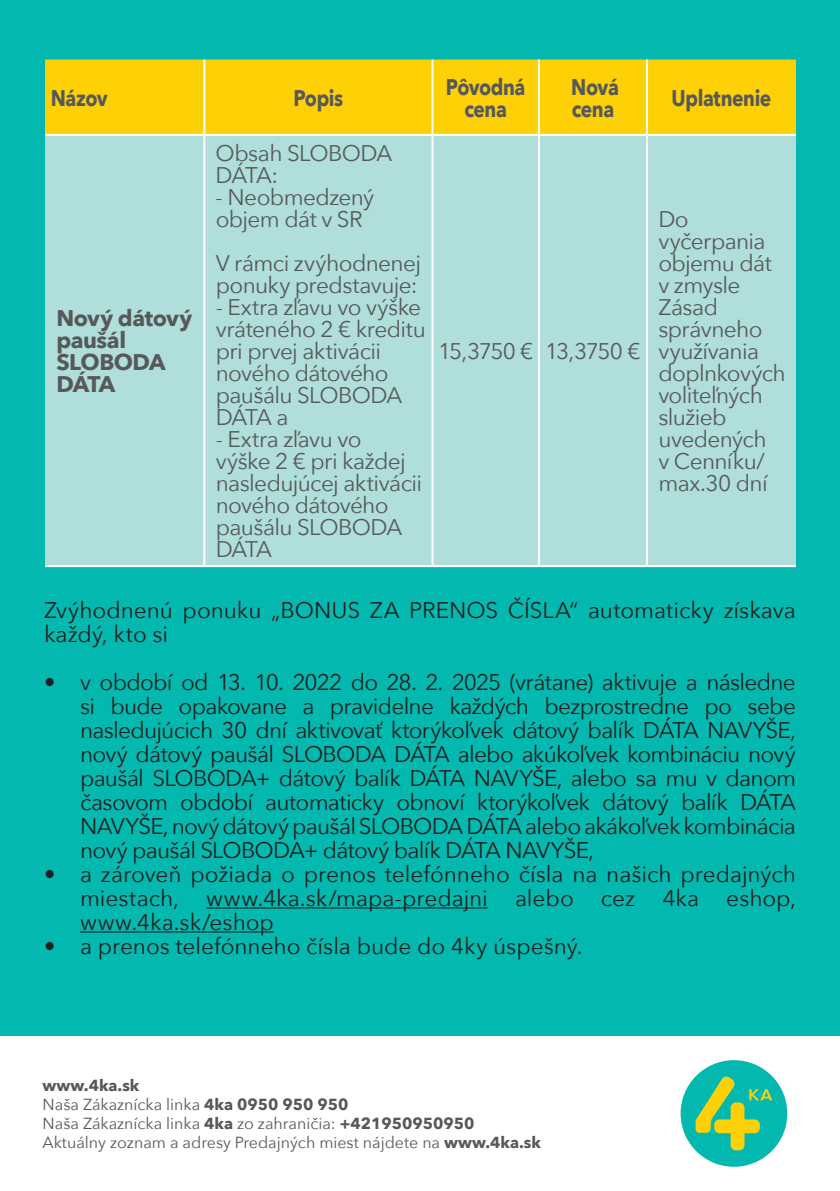
<style>
.page{position:relative;width:840px;height:1191px;background:#fff}
.page>*{position:absolute;margin:0;border:0;box-sizing:border-box;transform-origin:0 0}
.t1{font:22.6px/24px "Avenir Next";color:#231f20;text-align:justify}
.t2{font:22.6px/22px "Avenir Next";letter-spacing:-.03em;color:#57585a}
.t3{font:700 22.6px/22px "Avenir Next";letter-spacing:-.02em;color:#57585a;text-align:center;scale:.85 1}
.t4{font:700 22.6px/22px "Avenir Next";letter-spacing:-.02em;color:#57585a}
.t5{font:22.6px "Avenir Next";letter-spacing:-.065em;color:#57585a}
.t6{font:16px/19.2px "Avenir Next";color:#57585a}
.s1{font-weight:700}
</style>
<div class="page">
<div style="left:0;top:0;width:839px;height:1191px;background:#03b9af"></div>
<div style="left:0;top:1036px;width:839px;height:155px;background:#fff"></div>
<div style="left:45px;top:60px;width:750px;height:74px;background:#fed006"></div>
<div style="left:45px;top:136px;width:750px;height:429px;background:#afdedb"></div>
<hr style="left:203px;top:60px;width:2px;height:74px;background:#fff">
<hr style="left:431px;top:60px;width:2px;height:74px;background:#fff">
<hr style="left:537px;top:60px;width:2px;height:74px;background:#fff">
<hr style="left:645px;top:60px;width:2px;height:74px;background:#fff">
<hr style="left:45px;top:134px;width:159px;height:2px;background:#fff">
<hr style="left:204px;top:134px;width:228px;height:2px;background:#fff">
<hr style="left:203px;top:136px;width:2px;height:429px;background:#fff">
<hr style="left:432px;top:134px;width:106px;height:2px;background:#fff">
<hr style="left:431px;top:136px;width:2px;height:429px;background:#fff">
<hr style="left:538px;top:134px;width:108px;height:2px;background:#fff">
<hr style="left:537px;top:136px;width:2px;height:429px;background:#fff">
<hr style="left:646px;top:134px;width:149px;height:2px;background:#fff">
<hr style="left:645px;top:136px;width:2px;height:429px;background:#fff">
<hr style="left:45px;top:565px;width:159px;height:2px;background:#fff">
<hr style="left:204px;top:565px;width:228px;height:2px;background:#fff">
<hr style="left:432px;top:565px;width:106px;height:2px;background:#fff">
<hr style="left:538px;top:565px;width:108px;height:2px;background:#fff">
<hr style="left:646px;top:565px;width:149px;height:2px;background:#fff">
<svg style="left:680px;top:1060px;width:106px;height:106px"></svg>
<hr style="left:206px;top:907px;width:281px;height:1px;background:#231f20">
<hr style="left:80px;top:931px;width:194px;height:1px;background:#231f20">
<p class="t3" style="left:51px;top:86px;width:69px">Názov</p>
<p class="t3" style="left:293px;top:86px;width:60px">Popis</p>
<p class="t3" style="left:445px;top:75px;width:95px">Pôvodná cena</p>
<p class="t3" style="left:571px;top:75px;width:58px;text-align:left">Nová cena</p>
<p class="t3" style="left:671px;top:86px;width:119px">Uplatnenie</p>
<p class="t4" style="left:56px;top:307px;width:137px">Nový dátový paušál<br>SLOBODA<br>DÁTA</p>
<p class="t2" style="left:215px;top:141px;width:178px">Obsah SLOBODA<br>DÁTA:</p>
<p class="t2" style="left:215px;top:185px;width:160px">- Neobmedzený objem dát v SR</p>
<p class="t2" style="left:215px;top:251px;width:207px">V rámci zvýhodnenej ponuky predstavuje:</p>
<p class="t2" style="left:215px;top:295px;width:211px">- Extra zľavu vo výške vráteného 2 € kreditu pri prvej aktivácii nového dátového paušálu SLOBODA<br>DÁTA a</p>
<p class="t2" style="left:215px;top:427px;width:208px">- Extra zľavu vo<br>výške 2 € pri každej nasledujúcej aktivácii nového dátového paušálu SLOBODA<br>DÁTA</p>
<p class="t5" style="left:438px;top:332px;width:204px">15,3750 € 13,3750 €</p>
<p class="t2" style="left:658px;top:207px;width:129px">Do vyčerpania objemu dát v zmysle<br>Zásad správneho využívania doplnkových voliteľných služieb uvedených<br>v Cenníku/ max.30 dní</p>
<p class="t1" style="left:44px;top:597px;width:753px">Zvýhodnenú ponuku „BONUS ZA PRENOS ČÍSLA“ automaticky získava každý, kto si</p>
<p class="t1" style="left:80px;top:669px;width:717px;text-indent:-36px">• v období od 13. 10. 2022 do 28. 2. 2025 (vrátane) aktivuje a následne si bude opakovane a pravidelne každých bezprostredne po sebe nasledujúcich 30 dní aktivovať ktorýkoľvek dátový balík DÁTA NAVYŠE, nový dátový paušál SLOBODA DÁTA alebo akúkoľvek kombináciu nový paušál SLOBODA+ dátový balík DÁTA NAVYŠE, alebo sa mu v danom časovom období automaticky obnoví ktorýkoľvek dátový balík DÁTA NAVYŠE, nový dátový paušál SLOBODA DÁTA alebo akákoľvek kombinácia nový paušál SLOBODA+ dátový balík DÁTA NAVYŠE,</p>
<p class="t1" style="left:80px;top:861px;width:717px;text-indent:-36px">• a zároveň požiada o prenos telefónneho čísla na našich predajných miestach, www.4ka.sk/mapa-predajni alebo cez 4ka eshop, www.4ka.sk/eshop</p>
<p class="t1" style="left:44px;top:933px;width:540px">• a prenos telefónneho čísla bude do 4ky úspešný.</p>
<p class="t6" style="left:43px;top:1074px;width:499px"><span class="s1">www.4ka.sk<br></span>Naša Zákaznícka linka <span class="s1">4ka 0950 950 950<br></span>Naša Zákaznícka linka <span class="s1">4ka</span> zo zahraničia: <span class="s1">+421950950950<br></span>Aktuálny zoznam a adresy Predajných miest nájdete na <span class="s1">www.4ka.sk</span></p>
</div>
